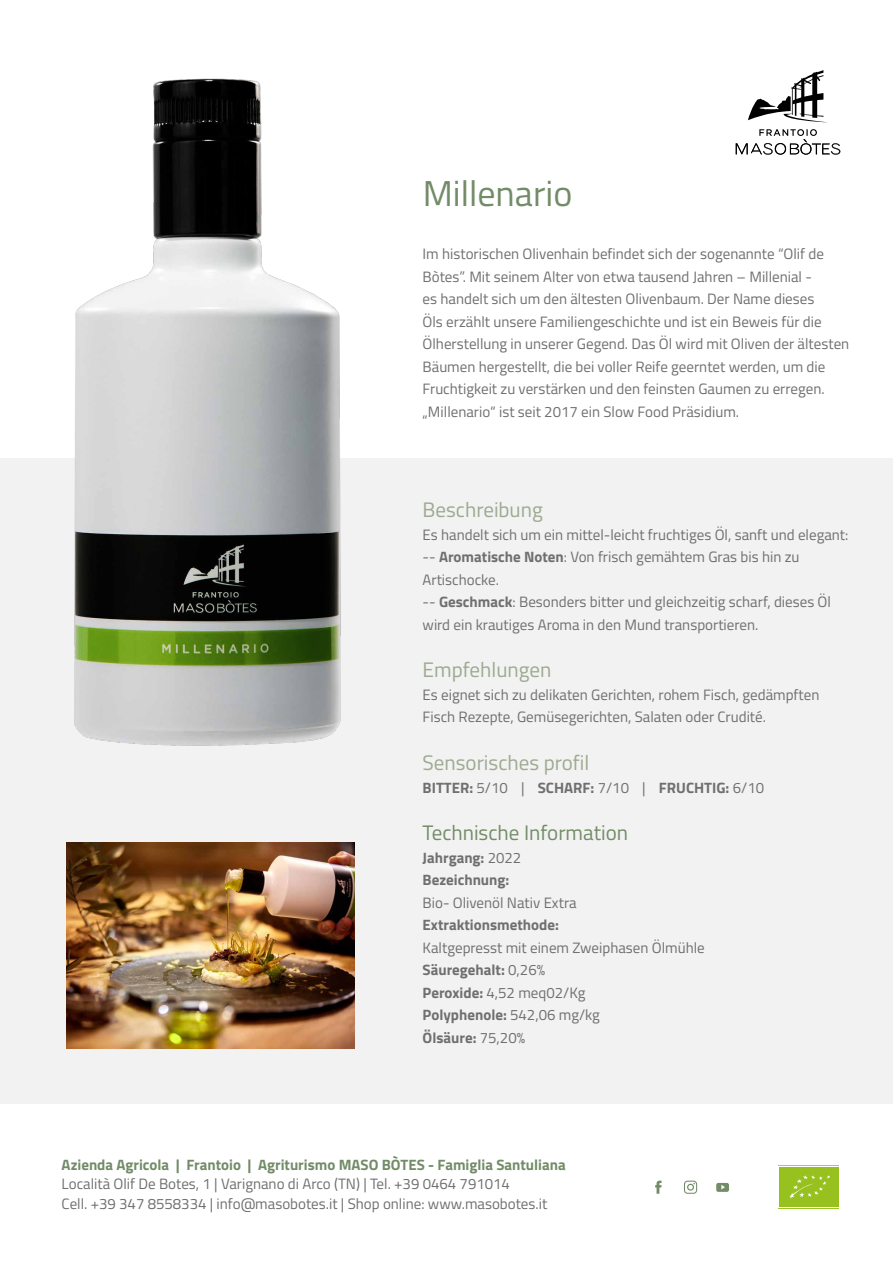
<style>
.page{position:relative;width:893px;height:1263px;background:#fff}
.page>*{position:absolute;margin:0;border:0;box-sizing:border-box;transform-origin:0 0}
.t1{font:36px "Titillium Web";color:#738c68}
.t2{font:21px "Titillium Web";color:#9daa91}
.t3{font:21px "Titillium Web";color:#738c68}
.t4{font:15px/22.5px "Titillium Web";color:#706f6f}
.t5{font:700 15px/22.5px "Titillium Web";color:#706f6f}
.t6{font:700 15px "Titillium Web";color:#738c68}
.s1{font-weight:700}
.s2{font-weight:400}
</style>
<div class="page">
<svg style="left:779px;top:1167px;width:60px;height:40px;background:#99c326"></svg>
<svg style="left:655px;top:1181px;width:7px;height:13px"></svg>
<svg style="left:716px;top:1183px;width:13px;height:9px"></svg>
<svg style="left:684px;top:1180px;width:13px;height:14px"></svg>
<div style="left:0;top:458px;width:893px;height:645px;background:#f2f2f2"></div>
<img style="left:74px;top:78px;width:267px;height:668px">
<img style="left:67px;top:843px;width:288px;height:205px">
<svg style="left:748px;top:70px;width:76px;height:52px"></svg>
<svg style="left:736px;top:129px;width:104px;height:26px"></svg>
<h1 class="t1" style="left:423px;top:167px;width:151px">Millenario</h1>
<p class="t4" style="left:423px;top:242px;width:428px">Im historischen Olivenhain befindet sich der sogenannte “Olif de Bòtes”. Mit seinem Alter von etwa tausend Jahren – Millenial -<br>es handelt sich um den ältesten Olivenbaum. Der Name dieses<br>Öls erzählt unsere Familiengeschichte und ist ein Beweis für die Ölherstellung in unserer Gegend. Das Öl wird mit Oliven der ältesten Bäumen hergestellt, die bei voller Reife geerntet werden, um die Fruchtigkeit zu verstärken und den feinsten Gaumen zu erregen. „Millenario“ ist seit 2017 ein Slow Food Präsidium.</p>
<h2 class="t2" style="left:423px;top:494px;width:122px">Beschreibung</h2>
<p class="t4" style="left:423px;top:522px;width:427px">Es handelt sich um ein mittel-leicht fruchtiges Öl, sanft und elegant: -- <span class="s1">Aromatische Noten</span>: Von frisch gemähtem Gras bis hin zu Artischocke.<br>-- <span class="s1">Geschmack</span>: Besonders bitter und gleichzeitig scharf, dieses Öl wird ein krautiges Aroma in den Mund transportieren.</p>
<h2 class="t2" style="left:423px;top:654px;width:130px">Empfehlungen</h2>
<p class="t4" style="left:423px;top:682px;width:398px">Es eignet sich zu delikaten Gerichten, rohem Fisch, gedämpften<br>Fisch Rezepte, Gemüsegerichten, Salaten oder Crudité.</p>
<h2 class="t2" style="left:423px;top:747px;width:168px">Sensorisches profil</h2>
<p class="t5" style="left:423px;top:775px;width:343px">BITTER: <span class="s2">5/10 |</span> SCHARF: <span class="s2">7/10 |</span> FRUCHTIG: <span class="s2">6/10</span></p>
<h2 class="t3" style="left:423px;top:817px;width:207px">Technische Information</h2>
<p class="t5" style="left:423px;top:845px;width:100px">Jahrgang: <span class="s2">2022<br></span>Bezeichnung:</p>
<p class="t4" style="left:423px;top:890px;width:156px">Bio- Olivenöl Nativ Extra</p>
<p class="t5" style="left:423px;top:913px;width:138px">Extraktionsmethode:</p>
<p class="t4" style="left:423px;top:935px;width:284px">Kaltgepresst mit einem Zweiphasen Ölmühle<br><span class="s1">Säuregehalt:</span> 0,26%<br><span class="s1">Peroxide:</span> 4,52 meq02/Kg<br><span class="s1">Polyphenole:</span> 542,06 mg/kg<br><span class="s1">Ölsäure:</span> 75,20%</p>
<p class="t6" style="left:62px;top:1153px;width:506px">Azienda Agricola | Frantoio | Agriturismo MASO BÒTES - Famiglia Santuliana</p>
<p class="t4" style="left:62px;top:1173px;width:487px;line-height:19.5px">Località Olif De Botes, 1 | Varignano di Arco (TN) | Tel. +39 0464 791014<br>Cell. +39 347 8558334 | info@masobotes.it | Shop online: www.masobotes.it</p>
</div>
